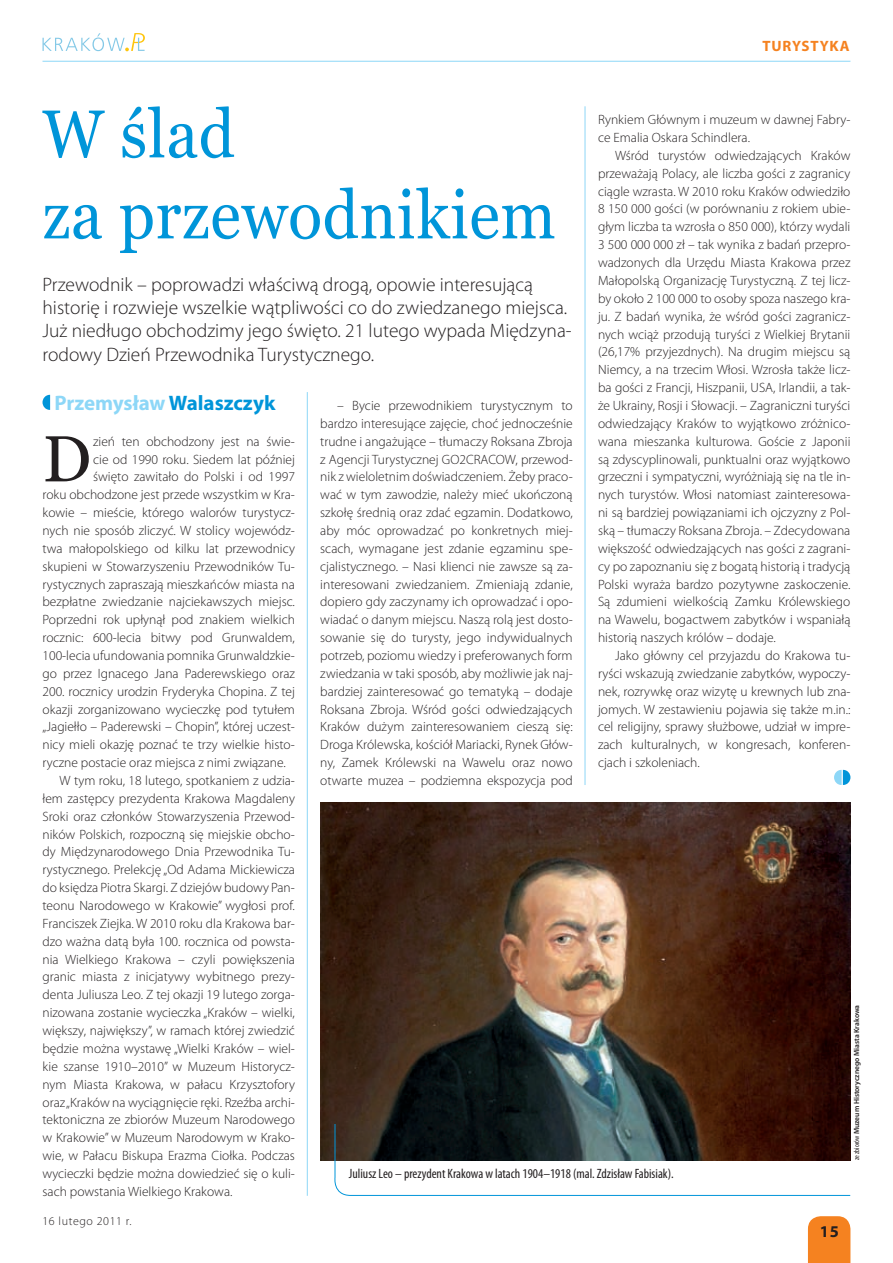
<style>
.page{position:relative;width:893px;height:1263px;background:#fff}
.page>*{position:absolute;margin:0;border:0;box-sizing:border-box;transform-origin:0 0}
.t1{font:67.5px/81px "Georgia";letter-spacing:.01em;color:#0095d9;scale:.93 1}
.t2{font:64.95px "Georgia";color:#231f20}
.t3{font:700 21px "Myriad Pro";color:#8dd7f7}
.t4{font:300 19.5px/23.4px "Myriad Pro";color:#231f20}
.t5{font:700 16.5px "Myriad Pro";color:#231f20}
.t6{font:700 15px "Myriad Pro";letter-spacing:.06em;color:#f58220}
.t7{font:300 13.5px/17.9px "Myriad Pro";color:#231f20;text-align:justify}
.t8{font:condensed 13.5px "Myriad Pro";color:#231f20}
.t9{font:300 12px "Myriad Pro";letter-spacing:.05em;color:#231f20}
.t10{font:600 7.5px "Myriad Pro";color:#231f20}
.s1{color:#0095d9}
.s2{font-weight:400;font-stretch:condensed}
</style>
<div class="page">
<div style="left:808px;top:1216px;width:42px;height:47px;background:#f58220"></div>
<hr style="left:43px;top:61px;width:807px;height:1px;background:#8dd7f7">
<svg style="left:43px;top:33px;width:102px;height:18px"></svg>
<img style="left:320px;top:803px;width:530px;height:357px">
<svg style="left:834px;top:770px;width:16px;height:15px"></svg>
<hr style="left:585px;top:106px;width:1px;height:679px;background:#8dd7f7">
<hr style="left:307px;top:392px;width:1px;height:804px;background:#8dd7f7">
<svg style="left:333px;top:1123px;width:518px;height:73px"></svg>
<svg style="left:43px;top:395px;width:7px;height:15px"></svg>
<p class="t6" style="left:762px;top:36px;width:89px">TURYSTYKA</p>
<h1 class="t1" style="left:43px;top:93px;width:553px">W ślad<br>za przewodnikiem</h1>
<p class="t4" style="left:43px;top:272px;width:531px">Przewodnik – poprowadzi właściwą drogą, opowie interesującą historię i rozwieje wszelkie wątpliwości co do zwiedzanego miejsca.<br>Już niedługo obchodzimy jego święto. 21 lutego wypada Międzyna&shy;rodowy Dzień Przewodnika Turystycznego.</p>
<p class="t7" style="left:598px;top:111px;width:254px">Rynkiem Głównym i muzeum w dawnej Fabry&shy;ce Emalia Oskara Schindlera.</p>
<p class="t7" style="left:598px;top:146px;width:254px;text-indent:17px">Wśród turystów odwiedzających Kraków przeważają Polacy, ale liczba gości z zagranicy ciągle wzrasta. W 2010 roku Kraków odwiedziło 8 150 000 gości (w porównaniu z rokiem ubie&shy;głym liczba ta wzrosła o 850 000), którzy wydali 3 500 000 000 zł – tak wynika z badań przepro&shy;wadzonych dla Urzędu Miasta Krakowa przez Małopolską Organizację Turystyczną. Z tej licz&shy;by około 2 100 000 to osoby spoza naszego kra&shy;ju. Z badań wynika, że wśród gości zagranicz&shy;nych wciąż przodują turyści z Wielkiej Brytanii (26,17% przyjezdnych). Na drugim miejscu są Niemcy, a na trzecim Włosi. Wzrosła także licz&shy;ba gości z Francji, Hiszpanii, USA, Irlandii, a tak&shy;że Ukrainy, Rosji i Słowacji. – Zagraniczni turyści odwiedzający Kraków to wyjątkowo zróżnico&shy;wana mieszanka kulturowa. Goście z Japonii są zdyscyplinowali, punktualni oraz wyjątkowo grzeczni i sympatyczni, wyróżniają się na tle in&shy;nych turystów. Włosi natomiast zainteresowa&shy;ni są bardziej powiązaniami ich ojczyzny z Pol&shy;ską – tłumaczy Roksana Zbroja. – Zdecydowana większość odwiedzających nas gości z zagrani&shy;cy po zapoznaniu się z bogatą historią i tradycją Polski wyraża bardzo pozytywne zaskoczenie.<br>Są zdumieni wielkością Zamku Królewskiego na Wawelu, bogactwem zabytków i wspaniałą historią naszych królów – dodaje.</p>
<p class="t7" style="left:598px;top:646px;width:254px;text-indent:17px">Jako główny cel przyjazdu do Krakowa tu&shy;ryści wskazują zwiedzanie zabytków, wypoczy&shy;nek, rozrywkę oraz wizytę u krewnych lub zna&shy;jomych. W zestawieniu pojawia się także m.in.: cel religijny, sprawy służbowe, udział w impre&shy;zach kulturalnych, w kongresach, konferen&shy;cjach i szkoleniach.</p>
<h3 class="t3" style="left:54px;top:389px;width:223px">Przemysław <span class="s1">Walaszczyk</span></h3>
<p class="t7" style="left:320px;top:396px;width:254px;text-indent:17px">– Bycie przewodnikiem turystycznym to bardzo interesujące zajęcie, choć jednocześnie trudne i angażujące – tłumaczy Roksana Zbroja z Agencji Turystycznej GO2CRACOW, przewod&shy;nik z wieloletnim doświadczeniem. Żeby praco&shy;wać w tym zawodzie, należy mieć ukończoną szkołę średnią oraz zdać egzamin. Dodatkowo, aby móc oprowadzać po konkretnych miej&shy;scach, wymagane jest zdanie egzaminu spe&shy;cjalistycznego. – Nasi klienci nie zawsze są za&shy;interesowani zwiedzaniem. Zmieniają zdanie, dopiero gdy zaczynamy ich oprowadzać i opo&shy;wiadać o danym miejscu. Naszą rolą jest dosto&shy;sowanie się do turysty, jego indywidualnych potrzeb, poziomu wiedzy i preferowanych form zwiedzania w taki sposób, aby możliwie jak naj&shy;bardziej zainteresować go tematyką – dodaje Roksana Zbroja. Wśród gości odwiedzających Kraków dużym zainteresowaniem cieszą się:<br>Droga Królewska, kościół Mariacki, Rynek Głów&shy;ny, Zamek Królewski na Wawelu oraz nowo otwarte muzea – podziemna ekspozycja pod</p>
<h2 class="t2" style="left:43px;top:422px;width:50px">D</h2>
<p class="t7" style="left:93px;top:432px;width:203px">zień ten obchodzony jest na świe-</p>
<p class="t7" style="left:93px;top:450px;width:203px">cie od 1990 roku. Siedem lat później</p>
<p class="t7" style="left:93px;top:468px;width:203px">święto zawitało do Polski i od 1997</p>
<p class="t7" style="left:43px;top:486px;width:254px">roku obchodzone jest przede wszystkim w Kra-</p>
<p class="t7" style="left:43px;top:503px;width:254px">kowie – mieście, którego walorów turystycz-</p>
<p class="t7" style="left:43px;top:521px;width:254px">nych nie sposób zliczyć. W stolicy wojewódz-</p>
<p class="t7" style="left:43px;top:539px;width:254px">twa małopolskiego od kilku lat przewodnicy</p>
<p class="t7" style="left:43px;top:557px;width:254px">skupieni w Stowarzyszeniu Przewodników Tu-</p>
<p class="t7" style="left:43px;top:575px;width:254px">rystycznych zapraszają mieszkańców miasta na</p>
<p class="t7" style="left:43px;top:593px;width:254px">bezpłatne zwiedzanie najciekawszych miejsc.</p>
<p class="t7" style="left:43px;top:611px;width:254px">Poprzedni rok upłynął pod znakiem wielkich</p>
<p class="t7" style="left:43px;top:628px;width:254px">rocznic: 600-lecia bitwy pod Grunwaldem,</p>
<p class="t7" style="left:43px;top:646px;width:254px">100-lecia ufundowania pomnika Grunwaldzkie-</p>
<p class="t7" style="left:43px;top:664px;width:254px">go przez Ignacego Jana Paderewskiego oraz</p>
<p class="t7" style="left:43px;top:682px;width:254px">200. rocznicy urodzin Fryderyka Chopina. Z tej</p>
<p class="t7" style="left:43px;top:700px;width:254px">okazji zorganizowano wycieczkę pod tytułem</p>
<p class="t7" style="left:43px;top:718px;width:254px">„Jagiełło – Paderewski – Chopin”, której uczest-</p>
<p class="t7" style="left:43px;top:736px;width:254px">nicy mieli okazję poznać te trzy wielkie histo-</p>
<p class="t7" style="left:43px;top:754px;width:245px">ryczne postacie oraz miejsca z nimi związane.</p>
<p class="t7" style="left:60px;top:771px;width:237px">W tym roku, 18 lutego, spotkaniem z udzia-</p>
<p class="t7" style="left:43px;top:789px;width:254px">łem zastępcy prezydenta Krakowa Magdaleny</p>
<p class="t7" style="left:43px;top:807px;width:254px">Sroki oraz członków Stowarzyszenia Przewod-</p>
<p class="t7" style="left:43px;top:825px;width:254px">ników Polskich, rozpoczną się miejskie obcho-</p>
<p class="t7" style="left:43px;top:843px;width:254px">dy Międzynarodowego Dnia Przewodnika Tu-</p>
<p class="t7" style="left:43px;top:861px;width:254px">rystycznego. Prelekcję „Od Adama Mickiewicza</p>
<p class="t7" style="left:43px;top:879px;width:254px">do księdza Piotra Skargi. Z dziejów budowy Pan-</p>
<p class="t7" style="left:43px;top:896px;width:254px">teonu Narodowego w Krakowie” wygłosi prof.</p>
<p class="t7" style="left:43px;top:914px;width:254px">Franciszek Ziejka. W 2010 roku dla Krakowa bar-</p>
<p class="t7" style="left:43px;top:932px;width:254px">dzo ważna datą była 100. rocznica od powsta-</p>
<p class="t7" style="left:43px;top:950px;width:254px">nia Wielkiego Krakowa – czyli powiększenia</p>
<p class="t7" style="left:43px;top:968px;width:254px">granic miasta z inicjatywy wybitnego prezy-</p>
<p class="t7" style="left:43px;top:986px;width:254px">denta Juliusza Leo. Z tej okazji 19 lutego zorga-</p>
<p class="t7" style="left:43px;top:1004px;width:254px">nizowana zostanie wycieczka „Kraków – wielki,</p>
<p class="t7" style="left:43px;top:1021px;width:254px">większy, największy”, w ramach której zwiedzić</p>
<p class="t7" style="left:43px;top:1039px;width:254px">będzie można wystawę „Wielki Kraków – wiel-</p>
<p class="t7" style="left:43px;top:1057px;width:254px">kie szanse 1910–2010” w Muzeum Historycz-</p>
<p class="t7" style="left:43px;top:1075px;width:254px">nym Miasta Krakowa, w pałacu Krzysztofory</p>
<p class="t7" style="left:43px;top:1093px;width:254px">oraz „Kraków na wyciągnięcie ręki. Rzeźba archi-</p>
<p class="t7" style="left:43px;top:1111px;width:254px">tektoniczna ze zbiorów Muzeum Narodowego</p>
<p class="t7" style="left:43px;top:1129px;width:254px">w Krakowie” w Muzeum Narodowym w Krako-</p>
<p class="t7" style="left:43px;top:1146px;width:254px">wie, w Pałacu Biskupa Erazma Ciołka. Podczas</p>
<p class="t7" style="left:43px;top:1164px;width:254px">wycieczki będzie można dowiedzieć się o kuli-</p>
<p class="t7" style="left:43px;top:1182px;width:191px">sach powstania Wielkiego Krakowa.</p>
<p class="t10" style="left:852px;top:1160px;width:157px;rotate:-90deg"><span class="s2">ze zbiorów</span> Muzeum Historycznego Miasta Krakowa</p>
<p class="t8" style="left:349px;top:1165px;width:326px">Juliusz Leo – prezydent Krakowa w latach 1904–1918 (mal. Zdzisław Fabisiak).</p>
<p class="t9" style="left:43px;top:1213px;width:90px">16 lutego 2011 r.</p>
<p class="t5" style="left:820px;top:1221px;width:21px">15</p>
</div>
